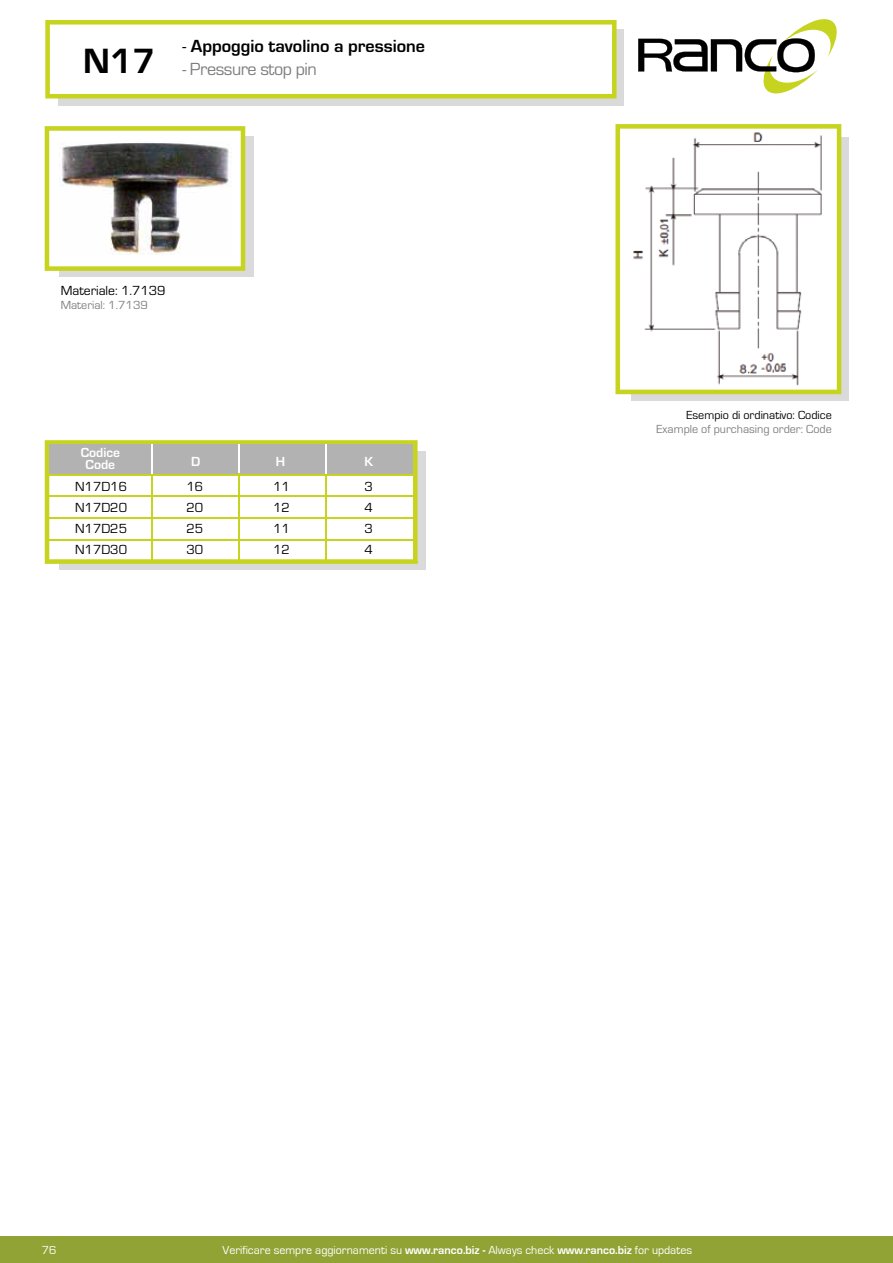
<style>
.page{position:relative;width:893px;height:1263px;background:#fff}
.page>*{position:absolute;margin:0;border:0;box-sizing:border-box;transform-origin:0 0}
.t1{font:700 36.45px "Eurostile";color:#000}
.t2{font:700 18.15px "Eurostile";color:#000}
.t3{font:18.15px "Eurostile";letter-spacing:-.025em;color:#7e7d80}
.t4{font:13.65px/21.3px "Eurostile";color:#000;text-align:justify}
.t5{font:700 13.65px/12.1px "Eurostile";color:#fff;text-align:center}
.t6{font:12.15px "Eurostile";color:#7f7e82}
.t7{font:12.15px "Eurostile";color:#000}
.t8{font:12px "Eurostile";color:#fff}
.s1{font-weight:400}
.s2{font-weight:700}
</style>
<div class="page">
<div style="left:0;top:1236px;width:893px;height:27px;background:#92a335"></div>
<div style="left:60px;top:451px;width:366px;height:119px;background:#dadada"></div>
<svg style="left:45px;top:440px;width:373px;height:124px;background:#f6f8de"></svg>
<hr style="left:326px;top:473px;width:1px;height:87px;background:#c6d41f">
<hr style="left:151px;top:473px;width:2px;height:87px;background:#c6d41f">
<hr style="left:49px;top:496px;width:366px;height:1px;background:#c6d41f">
<hr style="left:49px;top:517px;width:366px;height:2px;background:#c6d41f">
<hr style="left:49px;top:539px;width:366px;height:2px;background:#c6d41f">
<div style="left:58px;top:29px;width:565px;height:77px;background:#dadada"></div>
<svg style="left:45px;top:20px;width:572px;height:79px;background:#f7f9e2"></svg>
<svg style="left:631px;top:138px;width:217px;height:263px;background:#d9d9d2"></svg>
<svg style="left:615px;top:124px;width:226px;height:270px"></svg>
<div style="left:60px;top:137px;width:194px;height:140px;background:#dadada"></div>
<svg style="left:45px;top:126px;width:200px;height:145px"></svg>
<svg style="left:638px;top:19px;width:199px;height:75px"></svg>
<div style="left:49px;top:444px;width:364px;height:30px;background:#b3b2b2"></div>
<svg style="left:326px;top:445px;width:1px;height:29px"></svg>
<hr style="left:151px;top:445px;width:2px;height:29px;background:#fff">
<hr style="left:238px;top:445px;width:2px;height:29px;background:#fff">
<img style="left:630px;top:129px;width:195px;height:258px">
<img style="left:59px;top:142px;width:172px;height:113px">
<hr style="left:49px;top:474px;width:368px;height:1px;background:#c6d41f">
<hr style="left:238px;top:473px;width:2px;height:87px;background:#c6d41f">
<hr style="left:51px;top:561px;width:366px;height:1px;background:#c6d41f">
<h1 class="t1" style="left:83px;top:41px;width:74px">N17</h1>
<h2 class="t2" style="left:183px;top:37px;width:244px"><span class="s1">-</span> Appoggio tavolino a pressione</h2>
<h2 class="t3" style="left:183px;top:60px;width:136px">- Pressure stop pin</h2>
<p class="t4" style="left:61px;top:281px;width:106px">Materiale: 1.7139</p>
<p class="t6" style="left:61px;top:299px;width:89px">Material: 1.7139</p>
<p class="t5" style="left:81px;top:447px;width:41px">Codice<br>Code</p>
<p class="t5" style="left:191px;top:456px;width:11px">D</p>
<p class="t5" style="left:365px;top:456px;width:10px">K</p>
<p class="t5" style="left:276px;top:456px;width:11px">H</p>
<p class="t4" style="left:186px;top:476px;width:18px">16<br>20<br>25<br>30</p>
<p class="t4" style="left:75px;top:476px;width:53px">N17D16<br>N17D20<br>N17D25<br>N17D30</p>
<p class="t4" style="left:273px;top:476px;width:18px">11<br>12<br>11<br>12</p>
<p class="t4" style="left:365px;top:476px;width:10px">3<br>4<br>3<br>4</p>
<p class="t7" style="left:686px;top:408px;width:147px">Esempio di ordinativo: Codice</p>
<p class="t6" style="left:657px;top:423px;width:177px">Example of purchasing order: Code</p>
<p class="t8" style="left:42px;top:1243px;width:16px">76</p>
<p class="t8" style="left:223px;top:1243px;width:471px">Verificare sempre aggiornamenti su <span class="s2">www.ranco.biz -</span> Always check <span class="s2">www.ranco.biz</span> for updates</p>
</div>
